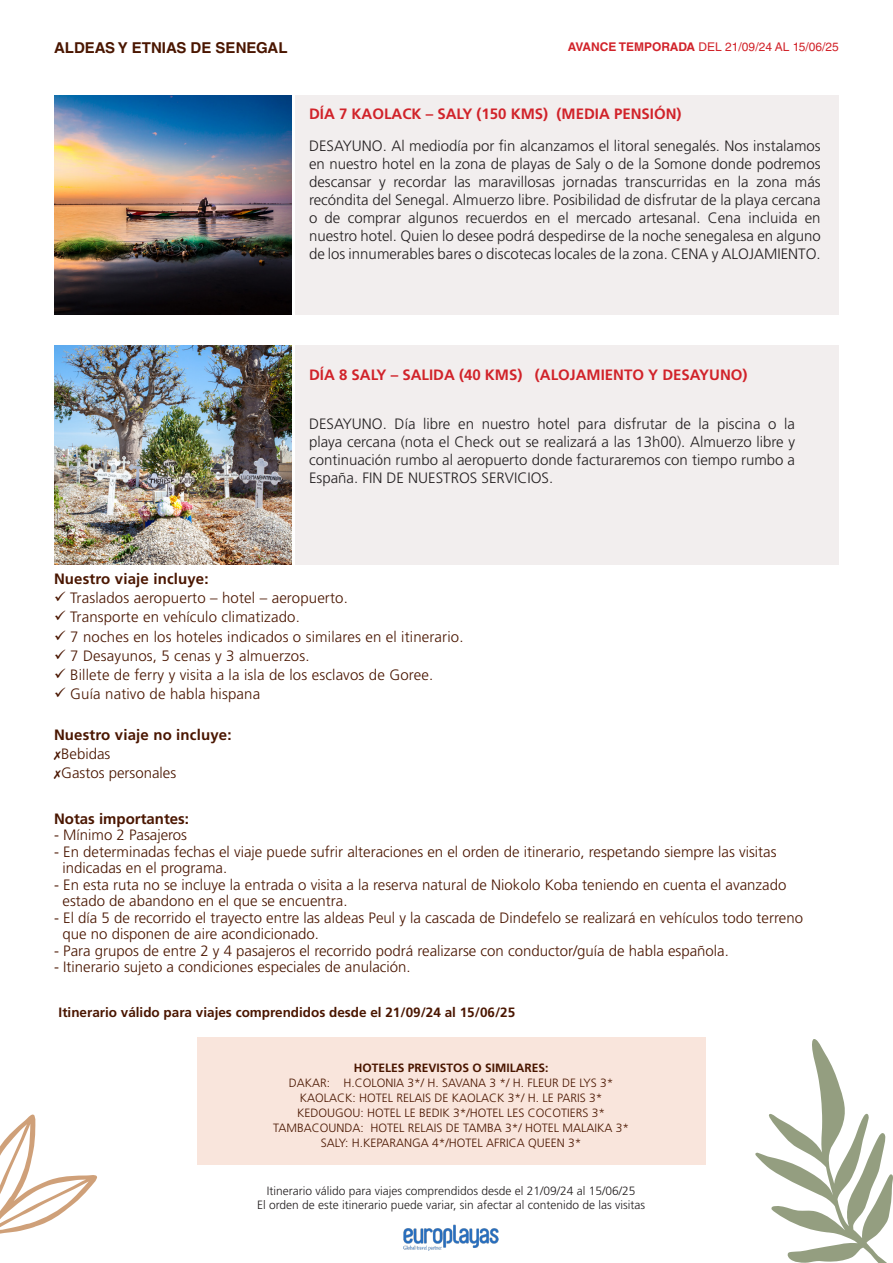
<style>
.page{position:relative;width:893px;height:1263px;background:#fff}
.page>*{position:absolute;margin:0;border:0;box-sizing:border-box;transform-origin:0 0}
.t1{font:300 15px/16.5px "Frutiger LT Std";color:#4a1600}
.t2{font:300 15px/18px "Frutiger LT Std";color:#231f20;text-align:justify}
.t3{font:700 15px "Frutiger LT Std";color:#d1232a}
.t4{font:700 15px "Frutiger LT Std";letter-spacing:.01em;color:#4a1600}
.t5{font:700 15px "Helvetica LT Std";color:#4a1600}
.t6{font:700 13.5px "Frutiger LT Std";color:#4a1600}
.t7{font:300 12px "Frutiger LT Std";color:#4a1600}
.t8{font:300 12px "Frutiger LT Std";color:#231f20}
.t9{font:12px "Helvetica LT Std";color:#d1232a}
.t10{font:700 12px "Frutiger LT Std";color:#4a1600}
.s1{font-weight:700}
</style>
<div class="page">
<div style="left:197px;top:1037px;width:508px;height:128px;background:#f9e5dc"></div>
<img style="left:54px;top:96px;width:238px;height:219px">
<div style="left:296px;top:96px;width:543px;height:219px;background:#f2eeee"></div>
<div style="left:296px;top:345px;width:543px;height:219px;background:#f2eeee"></div>
<img style="left:54px;top:345px;width:238px;height:219px">
<img style="left:404px;top:1225px;width:94px;height:25px">
<svg style="left:755px;top:1039px;width:138px;height:224px"></svg>
<svg style="left:0;top:1114px;width:97px;height:120px"></svg>
<p class="t5" style="left:54px;top:39px;width:235px">ALDEAS Y ETNIAS DE SENEGAL</p>
<p class="t9" style="left:568px;top:40px;width:273px"><span class="s1">AVANCE TEMPORADA</span> DEL 21/09/24 AL 15/06/25</p>
<p class="t3" style="left:309px;top:104px;width:374px">DÍA 7 KAOLACK – SALY (150 KMS) (MEDIA PENSIÓN)</p>
<p class="t2" style="left:309px;top:137px;width:513px">DESAYUNO. Al mediodía por fin alcanzamos el litoral senegalés. Nos instalamos en nuestro hotel en la zona de playas de Saly o de la Somone donde podremos descansar y recordar las maravillosas jornadas transcurridas en la zona más recóndita del Senegal. Almuerzo libre. Posibilidad de disfrutar de la playa cercana o de comprar algunos recuerdos en el mercado artesanal. Cena incluida en nuestro hotel. Quien lo desee podrá despedirse de la noche senegalesa en alguno de los innumerables bares o discotecas locales de la zona. CENA y ALOJAMIENTO.</p>
<p class="t3" style="left:309px;top:366px;width:440px">DÍA 8 SALY – SALIDA (40 KMS) (ALOJAMIENTO Y DESAYUNO)</p>
<p class="t2" style="left:309px;top:415px;width:488px">DESAYUNO. Día libre en nuestro hotel para disfrutar de la piscina o la playa cercana (nota el Check out se realizará a las 13h00). Almuerzo libre y continuación rumbo al aeropuerto donde facturaremos con tiempo rumbo a España. FIN DE NUESTROS SERVICIOS.</p>
<p class="t4" style="left:54px;top:570px;width:156px">Nuestro viaje incluye:</p>
<p class="t1" style="left:54px;top:590px;width:295px">✓ Traslados aeropuerto – hotel – aeropuerto.</p>
<p class="t1" style="left:54px;top:609px;width:247px">✓ Transporte en vehículo climatizado.</p>
<p class="t1" style="left:54px;top:628px;width:411px">✓ 7 noches en los hoteles indicados o similares en el itinerario.</p>
<p class="t1" style="left:54px;top:648px;width:257px">✓ 7 Desayunos, 5 cenas y 3 almuerzos.</p>
<p class="t1" style="left:54px;top:667px;width:381px">✓ Billete de ferry y visita a la isla de los esclavos de Goree.</p>
<p class="t1" style="left:54px;top:686px;width:208px">✓ Guía nativo de habla hispana</p>
<p class="t4" style="left:54px;top:726px;width:179px">Nuestro viaje no incluye:</p>
<p class="t1" style="left:54px;top:746px;width:58px">✗Bebidas</p>
<p class="t1" style="left:54px;top:765px;width:124px">✗Gastos personales</p>
<p class="t4" style="left:54px;top:809px;width:137px">Notas importantes:</p>
<p class="t1" style="left:54px;top:827px;width:135px">- Mínimo 2 Pasajeros</p>
<p class="t1" style="left:63px;top:843px;width:716px;text-indent:-9px">- En determinadas fechas el viaje puede sufrir alteraciones en el orden de itinerario, respetando siempre las visitas indicadas en el programa.</p>
<p class="t1" style="left:63px;top:876px;width:725px;text-indent:-9px">- En esta ruta no se incluye la entrada o visita a la reserva natural de Niokolo Koba teniendo en cuenta el avanzado estado de abandono en el que se encuentra.</p>
<p class="t1" style="left:63px;top:909px;width:742px;text-indent:-9px">- El día 5 de recorrido el trayecto entre las aldeas Peul y la cascada de Dindefelo se realizará en vehículos todo terreno que no disponen de aire acondicionado.</p>
<p class="t1" style="left:54px;top:942px;width:676px">- Para grupos de entre 2 y 4 pasajeros el recorrido podrá realizarse con conductor/guía de habla española.</p>
<p class="t1" style="left:54px;top:959px;width:358px">- Itinerario sujeto a condiciones especiales de anulación.</p>
<p class="t6" style="left:59px;top:1004px;width:458px">Itinerario válido para viajes comprendidos desde el 21/09/24 al 15/06/25</p>
<p class="t10" style="left:354px;top:1061px;width:196px">HOTELES PREVISTOS O SIMILARES:</p>
<p class="t7" style="left:289px;top:1076px;width:326px">DAKAR: H.COLONIA 3*/ H. SAVANA 3 */ H. FLEUR DE LYS 3*</p>
<p class="t7" style="left:300px;top:1091px;width:304px">KAOLACK: HOTEL RELAIS DE KAOLACK 3*/ H. LE PARIS 3*</p>
<p class="t7" style="left:297px;top:1106px;width:310px">KEDOUGOU: HOTEL LE BEDIK 3*/HOTEL LES COCOTIERS 3*</p>
<p class="t7" style="left:273px;top:1121px;width:357px">TAMBACOUNDA: HOTEL RELAIS DE TAMBA 3*/ HOTEL MALAIKA 3*</p>
<p class="t7" style="left:321px;top:1136px;width:262px">SALY: H.KEPARANGA 4*/HOTEL AFRICA QUEEN 3*</p>
<p class="t8" style="left:267px;top:1184px;width:370px">Itinerario válido para viajes comprendidos desde el 21/09/24 al 15/06/25</p>
<p class="t8" style="left:257px;top:1198px;width:390px">El orden de este itinerario puede variar, sin afectar al contenido de las visitas</p>
</div>
